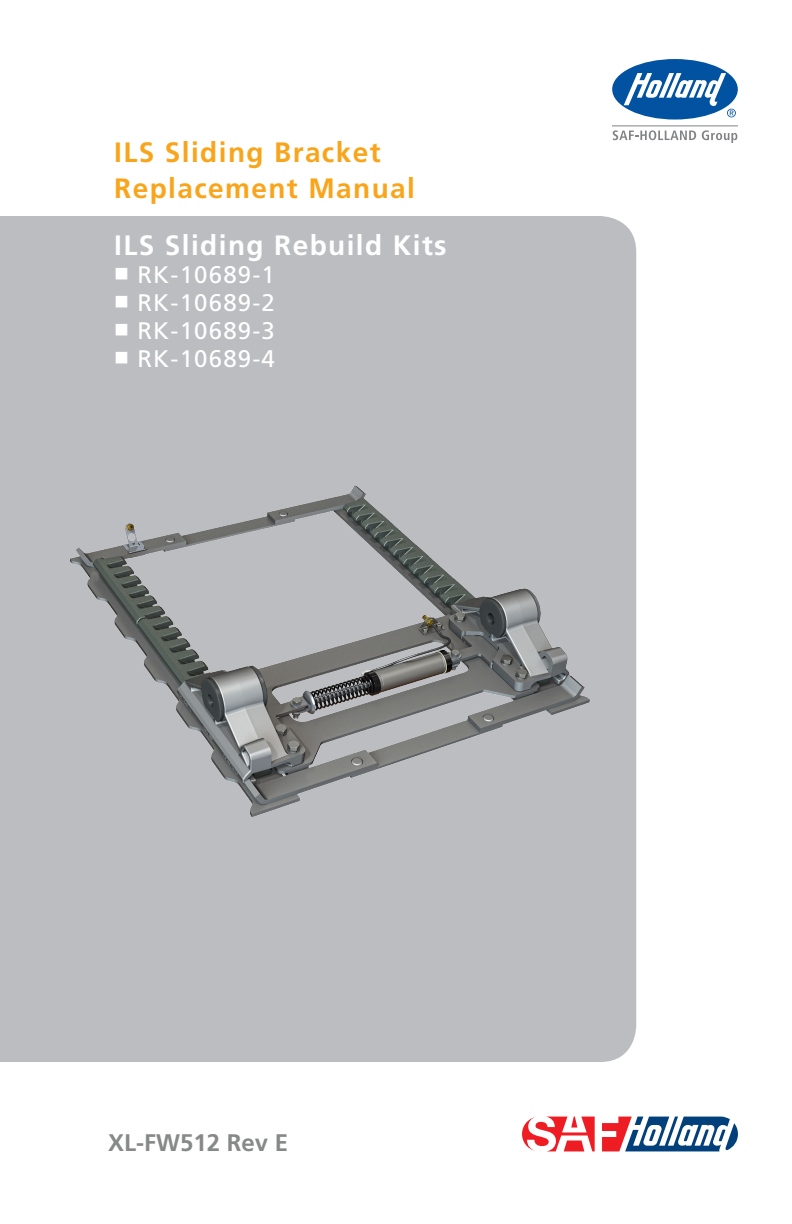
<style>
.page{position:relative;width:792px;height:1224px;background:#fff}
.page>*{position:absolute;margin:0;border:0;box-sizing:border-box;transform-origin:0 0}
._4_Document_Type{font:700 28px/36px "Frutiger LT Std";letter-spacing:.05em;color:#f9a51b}
._5_Product_Model{font:700 28px "Frutiger LT Std";letter-spacing:.05em;color:#fff}
._5_Product_Model-2{font:24px "Frutiger LT Std";letter-spacing:.05em;color:#fff}
._3_Front_Cover_Doc_N{font:700 24px "Frutiger LT Std";color:#878888}
</style>
<div class="page">
<div style="left:612px;top:59px;width:126px;height:61px;background:#0152a1;border-radius:50%"></div>
<svg style="left:624px;top:73px;width:112px;height:44px"></svg>
<svg style="left:613px;top:130px;width:83px;height:10px"></svg>
<svg style="left:702px;top:130px;width:35px;height:13px"></svg>
<hr style="left:612px;top:126px;width:126px;height:1px;background:#808285">
<svg style="left:522px;top:1116px;width:216px;height:36px"></svg>
<div style="left:0;top:216px;width:636px;height:846px;background:#bcbdc0"></div>
<img style="left:66px;top:472px;width:532px;height:355px">
<p class="_4_Document_Type" style="left:114px;top:134px;width:302px">ILS Sliding Bracket<br>Replacement Manual</p>
<p class="_5_Product_Model" style="left:114px;top:229px;width:334px">ILS Sliding Rebuild Kits</p>
<p class="_5_Product_Model-2" style="left:114px;top:261px;width:162px">■ RK-10689-1</p>
<p class="_5_Product_Model-2" style="left:114px;top:289px;width:162px">■ RK-10689-2</p>
<p class="_5_Product_Model-2" style="left:114px;top:317px;width:162px">■ RK-10689-3</p>
<p class="_5_Product_Model-2" style="left:114px;top:345px;width:162px">■ RK-10689-4</p>
<p class="_3_Front_Cover_Doc_N" style="left:108px;top:1129px;width:182px">XL-FW512 Rev E</p>
</div>
